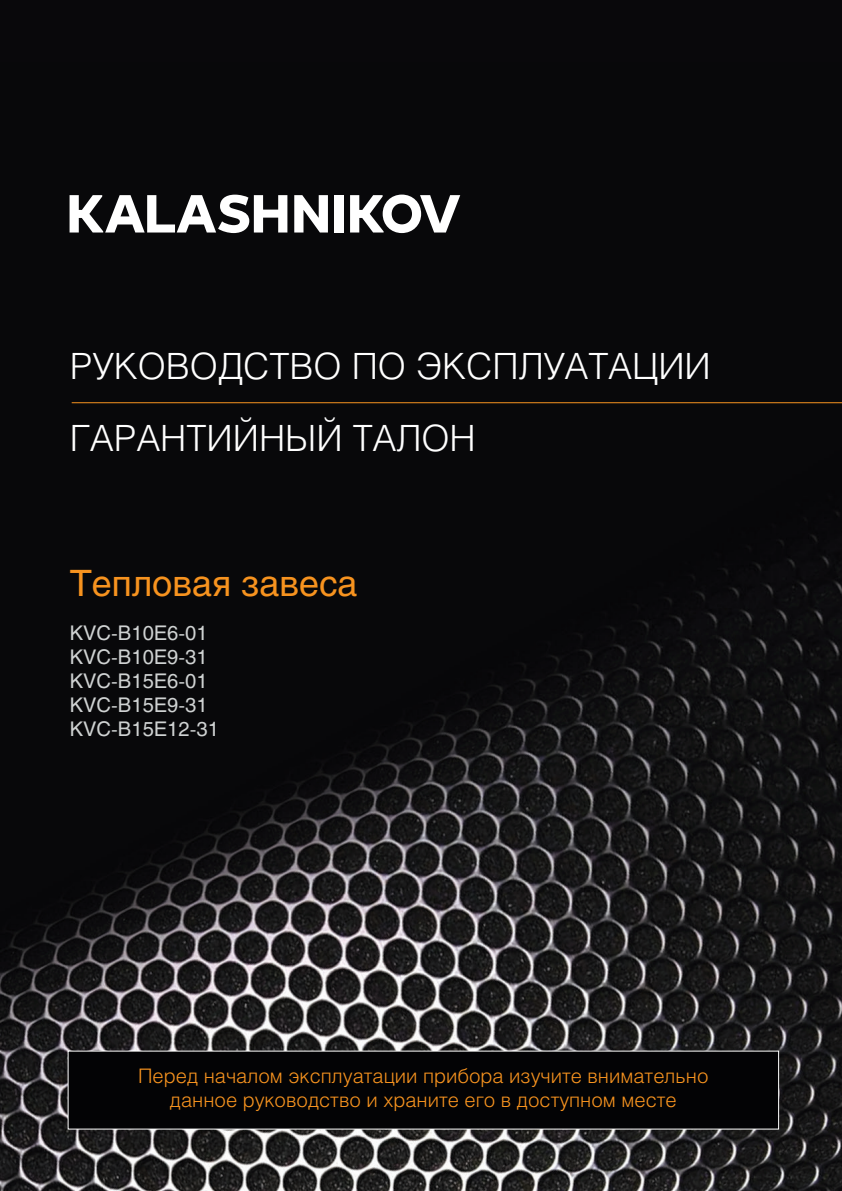
<style>
.page{position:relative;width:842px;height:1191px;background:#fff}
.page>*{position:absolute;margin:0;border:0;box-sizing:border-box;transform-origin:0 0}
.t1{font:36.2px/72px "Helios Light C";color:#fff}
.t2{font:36px "Helios C";color:#f7931f}
.t3{font:20px/24px "Helios Light C";color:#f7931f;text-align:center}
.t4{font:20px/24px "Helios C";color:#cfd2d2}
</style>
<div class="page">
<img style="left:0;top:0;width:842px;height:1191px">
<hr style="left:72px;top:402px;width:770px;height:1px;background:#f7931f">
<div style="left:68px;top:1051px;width:711px;height:78px;background:#030305"></div>
<svg style="left:70px;top:195px;width:217px;height:38px"></svg>
<svg style="left:294px;top:195px;width:34px;height:37px"></svg>
<div style="left:335px;top:195px;width:9px;height:37px;background:#fff"></div>
<svg style="left:350px;top:195px;width:110px;height:38px"></svg>
<h1 class="t1" style="left:70px;top:330px;width:642px">РУКОВОДСТВО ПО ЭКСПЛУАТАЦИИ<br>ГАРАНТИЙНЫЙ ТАЛОН</h1>
<h2 class="t2" style="left:70px;top:561px;width:289px">Tепловая завеса</h2>
<p class="t4" style="left:70px;top:621px;width:151px">KVС-B10E6-01<br>KVС-B10E9-31<br>KVС-B15E6-01<br>KVС-B15E9-31<br>KVС-B15E12-31</p>
<p class="t3" style="left:138px;top:1063px;width:572px">Перед началом эксплуатации прибора изучите внимательно данное руководство и храните его в доступном месте</p>
</div>
